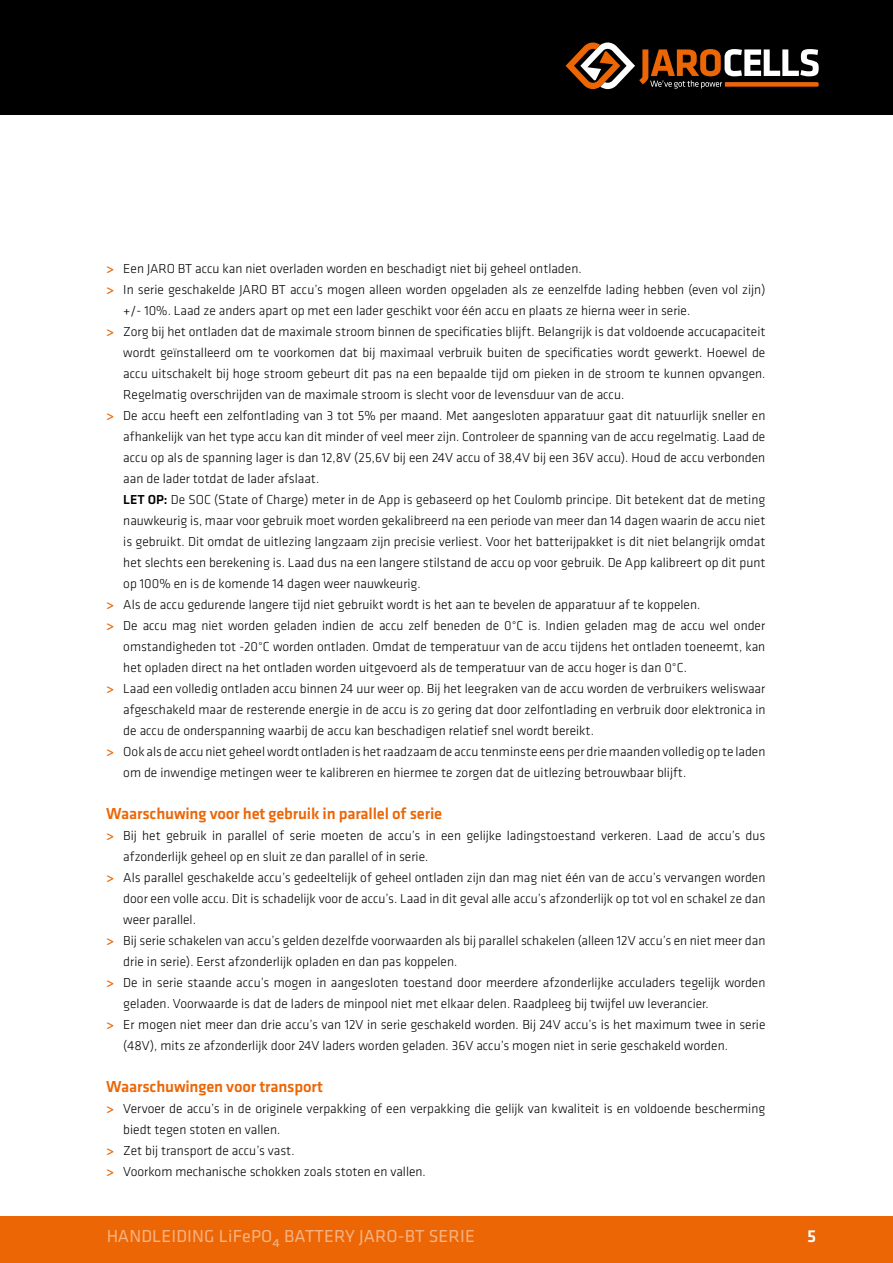
<style>
.page{position:relative;width:893px;height:1263px;background:#fff}
.page>*{position:absolute;margin:0;border:0;box-sizing:border-box;transform-origin:0 0}
.t1{font:18px "Klavika";letter-spacing:.01em;color:#fff}
.t2{font:500 18px "Klavika";color:#fff}
.t3{font:500 16.5px "Klavika";letter-spacing:-.01em;color:#ec6606}
.t4{font:300 13.5px "Klavika";color:#000}
.s1{font-weight:500;color:#ec6606}
.s2{font-weight:500}
</style>
<div class="page">
<div style="left:0;top:0;width:893px;height:115px;background:#000"></div>
<div style="left:0;top:1216px;width:893px;height:47px;background:#ec6606"></div>
<svg style="left:566px;top:43px;width:253px;height:46px"></svg>
<p class="t4" style="left:106px;top:261px;width:477px"><span class="s1">&gt;</span> Een JARO BT accu kan niet overladen worden en beschadigt niet bij geheel ontladen.</p>
<p class="t4" style="left:106px;top:282px;width:661px"><span class="s1">&gt;</span> In serie geschakelde JARO BT accu’s mogen alleen worden opgeladen als ze eenzelfde lading hebben (even vol zijn)</p>
<p class="t4" style="left:123px;top:303px;width:569px">+/- 10%. Laad ze anders apart op met een lader geschikt voor één accu en plaats ze hierna weer in serie.</p>
<p class="t4" style="left:106px;top:324px;width:661px"><span class="s1">&gt;</span> Zorg bij het ontladen dat de maximale stroom binnen de specificaties blijft. Belangrijk is dat voldoende accucapaciteit</p>
<p class="t4" style="left:123px;top:345px;width:644px">wordt geïnstalleerd om te voorkomen dat bij maximaal verbruik buiten de specificaties wordt gewerkt. Hoewel de</p>
<p class="t4" style="left:123px;top:366px;width:644px">accu uitschakelt bij hoge stroom gebeurt dit pas na een bepaalde tijd om pieken in de stroom te kunnen opvangen.</p>
<p class="t4" style="left:123px;top:387px;width:502px">Regelmatig overschrijden van de maximale stroom is slecht voor de levensduur van de accu.</p>
<p class="t4" style="left:106px;top:408px;width:661px"><span class="s1">&gt;</span> De accu heeft een zelfontlading van 3 tot 5% per maand. Met aangesloten apparatuur gaat dit natuurlijk sneller en</p>
<p class="t4" style="left:123px;top:429px;width:644px">afhankelijk van het type accu kan dit minder of veel meer zijn. Controleer de spanning van de accu regelmatig. Laad de</p>
<p class="t4" style="left:123px;top:450px;width:643px">accu op als de spanning lager is dan 12,8V (25,6V bij een 24V accu of 38,4V bij een 36V accu). Houd de accu verbonden</p>
<p class="t4" style="left:123px;top:471px;width:198px">aan de lader totdat de lader afslaat.</p>
<p class="t4" style="left:123px;top:492px;width:643px"><span class="s2">LET OP:</span> De SOC (State of Charge) meter in de App is gebaseerd op het Coulomb principe. Dit betekent dat de meting</p>
<p class="t4" style="left:123px;top:513px;width:644px">nauwkeurig is, maar voor gebruik moet worden gekalibreerd na een periode van meer dan 14 dagen waarin de accu niet</p>
<p class="t4" style="left:123px;top:534px;width:644px">is gebruikt. Dit omdat de uitlezing langzaam zijn precisie verliest. Voor het batterijpakket is dit niet belangrijk omdat</p>
<p class="t4" style="left:123px;top:555px;width:644px">het slechts een berekening is. Laad dus na een langere stilstand de accu op voor gebruik. De App kalibreert op dit punt</p>
<p class="t4" style="left:123px;top:576px;width:299px">op 100% en is de komende 14 dagen weer nauwkeurig.</p>
<p class="t4" style="left:106px;top:597px;width:596px"><span class="s1">&gt;</span> Als de accu gedurende langere tijd niet gebruikt wordt is het aan te bevelen de apparatuur af te koppelen.</p>
<p class="t4" style="left:106px;top:619px;width:660px"><span class="s1">&gt;</span> De accu mag niet worden geladen indien de accu zelf beneden de 0°C is. Indien geladen mag de accu wel onder</p>
<p class="t4" style="left:123px;top:640px;width:643px">omstandigheden tot -20°C worden ontladen. Omdat de temperatuur van de accu tijdens het ontladen toeneemt, kan</p>
<p class="t4" style="left:123px;top:661px;width:565px">het opladen direct na het ontladen worden uitgevoerd als de temperatuur van de accu hoger is dan 0°C.</p>
<p class="t4" style="left:106px;top:682px;width:661px"><span class="s1">&gt;</span> Laad een volledig ontladen accu binnen 24 uur weer op. Bij het leegraken van de accu worden de verbruikers weliswaar</p>
<p class="t4" style="left:123px;top:703px;width:644px">afgeschakeld maar de resterende energie in de accu is zo gering dat door zelfontlading en verbruik door elektronica in</p>
<p class="t4" style="left:123px;top:724px;width:472px">de accu de onderspanning waarbij de accu kan beschadigen relatief snel wordt bereikt.</p>
<p class="t4" style="left:106px;top:745px;width:661px"><span class="s1">&gt;</span> Ook als de accu niet geheel wordt ontladen is het raadzaam de accu tenminste eens per drie maanden volledig op te laden</p>
<p class="t4" style="left:123px;top:766px;width:564px">om de inwendige metingen weer te kalibreren en hiermee te zorgen dat de uitlezing betrouwbaar blijft.</p>
<p class="t3" style="left:106px;top:805px;width:337px">Waarschuwing voor het gebruik in parallel of serie</p>
<p class="t4" style="left:106px;top:828px;width:661px"><span class="s1">&gt;</span> Bij het gebruik in parallel of serie moeten de accu’s in een gelijke ladingstoestand verkeren. Laad de accu’s dus</p>
<p class="t4" style="left:123px;top:849px;width:307px">afzonderlijk geheel op en sluit ze dan parallel of in serie.</p>
<p class="t4" style="left:106px;top:870px;width:661px"><span class="s1">&gt;</span> Als parallel geschakelde accu’s gedeeltelijk of geheel ontladen zijn dan mag niet één van de accu’s vervangen worden</p>
<p class="t4" style="left:123px;top:891px;width:644px">door een volle accu. Dit is schadelijk voor de accu’s. Laad in dit geval alle accu’s afzonderlijk op tot vol en schakel ze dan</p>
<p class="t4" style="left:123px;top:912px;width:74px">weer parallel.</p>
<p class="t4" style="left:106px;top:933px;width:661px"><span class="s1">&gt;</span> Bij serie schakelen van accu’s gelden dezelfde voorwaarden als bij parallel schakelen (alleen 12V accu’s en niet meer dan</p>
<p class="t4" style="left:123px;top:954px;width:336px">drie in serie). Eerst afzonderlijk opladen en dan pas koppelen.</p>
<p class="t4" style="left:106px;top:975px;width:661px"><span class="s1">&gt;</span> De in serie staande accu’s mogen in aangesloten toestand door meerdere afzonderlijke acculaders tegelijk worden</p>
<p class="t4" style="left:123px;top:996px;width:587px">geladen. Voorwaarde is dat de laders de minpool niet met elkaar delen. Raadpleeg bij twijfel uw leverancier.</p>
<p class="t4" style="left:106px;top:1017px;width:661px"><span class="s1">&gt;</span> Er mogen niet meer dan drie accu’s van 12V in serie geschakeld worden. Bij 24V accu’s is het maximum twee in serie</p>
<p class="t4" style="left:123px;top:1038px;width:606px">(48V), mits ze afzonderlijk door 24V laders worden geladen. 36V accu’s mogen niet in serie geschakeld worden.</p>
<p class="t3" style="left:106px;top:1078px;width:218px">Waarschuwingen voor transport</p>
<p class="t4" style="left:106px;top:1101px;width:660px"><span class="s1">&gt;</span> Vervoer de accu’s in de originele verpakking of een verpakking die gelijk van kwaliteit is en voldoende bescherming</p>
<p class="t4" style="left:123px;top:1122px;width:159px">biedt tegen stoten en vallen.</p>
<p class="t4" style="left:106px;top:1143px;width:190px"><span class="s1">&gt;</span> Zet bij transport de accu’s vast.</p>
<p class="t4" style="left:106px;top:1164px;width:321px"><span class="s1">&gt;</span> Voorkom mechanische schokken zoals stoten en vallen.</p>
<h1 class="t1" style="left:106px;top:1227px;width:370px">HANDLEIDING LiFePO<sub>4</sub> BATTERY JARO-BT SERIE</h1>
<h1 class="t2" style="left:807px;top:1227px;width:11px">5</h1>
</div>
